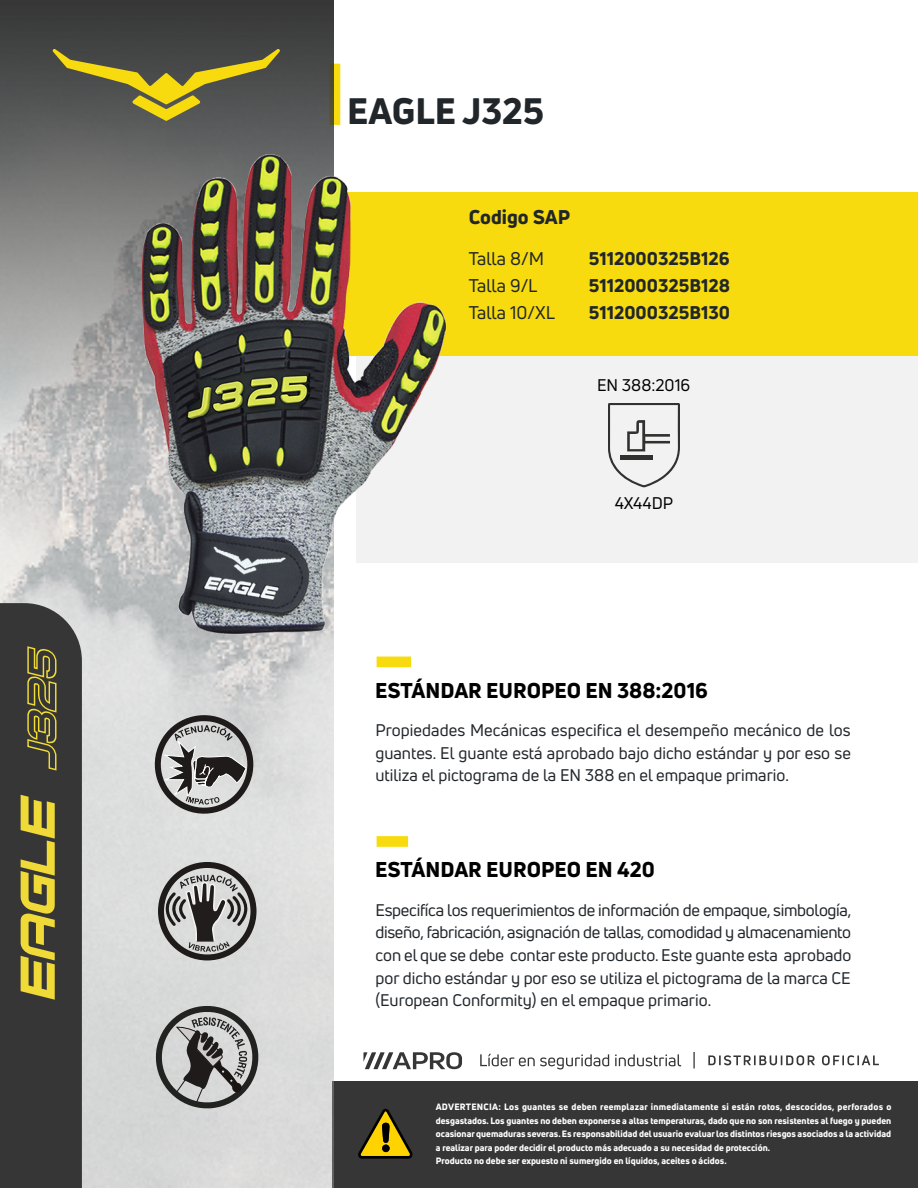
<style>
.page{position:relative;width:918px;height:1188px;background:#fff}
.page>*{position:absolute;margin:0;border:0;box-sizing:border-box;transform-origin:0 0}
.t1{font:800 36px "Uni Neue";color:#21262a}
.t2{font:800 21px "Uni Neue";color:#000}
.t3{font:800 19.5px "Uni Neue";color:#21262a}
.t4{font:800 18px "Uni Neue";color:#21262a}
.t5{font:18px "Uni Neue";color:#21262a}
.t6{font:16.5px/22.5px "Uni Neue";color:#21262a;text-align:justify}
.t7{font:16.5px "Uni Neue";color:#000}
.t8{font:800 9px/13.5px "Uni Neue";color:#fff}
</style>
<div class="page">
<div style="left:356px;top:344px;width:562px;height:219px;background:#f2f2f3"></div>
<div style="left:333px;top:192px;width:585px;height:163px;background:#f7db0f"></div>
<svg style="left:330px;top:64px;width:10px;height:61px"></svg>
<div style="left:377px;top:657px;width:34px;height:10px;background:#f7db0f"></div>
<div style="left:377px;top:836px;width:31px;height:11px;background:#f7db0f"></div>
<div style="left:333px;top:1081px;width:585px;height:107px;background:#363636"></div>
<svg style="left:358px;top:1109px;width:55px;height:50px"></svg>
<div style="left:382px;top:1145px;width:8px;height:7px;background:#000;border-radius:50%"></div>
<svg style="left:363px;top:1052px;width:99px;height:17px"></svg>
<svg style="left:480px;top:1054px;width:129px;height:16px"></svg>
<svg style="left:615px;top:1054px;width:66px;height:12px"></svg>
<svg style="left:693px;top:1052px;width:2px;height:16px"></svg>
<svg style="left:708px;top:1055px;width:107px;height:10px"></svg>
<svg style="left:822px;top:1055px;width:57px;height:10px"></svg>
<img style="left:0;top:444px;width:333px;height:744px">
<div style="left:0;top:603px;width:82px;height:585px;background:#363636"></div>
<svg style="left:0;top:0;width:333px;height:444px;background:#767776"></svg>
<svg style="left:53px;top:49px;width:227px;height:72px;background:#726c40"></svg>
<svg style="left:608px;top:403px;width:72px;height:84px"></svg>
<hr style="left:620px;top:455px;width:32px;height:4px;background:#313130">
<img style="left:139px;top:152px;width:311px;height:486px">
<svg style="left:21px;top:644px;width:241px;height:464px;background:#a7a69e"></svg>
<h1 class="t1" style="left:347px;top:87px;width:199px">EAGLE J325</h1>
<p class="t3" style="left:469px;top:204px;width:103px">Codigo SAP</p>
<p class="t5" style="left:469px;top:247px;width:77px">Talla 8/M</p>
<p class="t4" style="left:589px;top:246px;width:142px">5112000325B126</p>
<p class="t5" style="left:469px;top:275px;width:70px">Talla 9/L</p>
<p class="t4" style="left:589px;top:274px;width:143px">5112000325B128</p>
<p class="t5" style="left:469px;top:302px;width:88px">Talla 10/XL</p>
<p class="t4" style="left:589px;top:301px;width:143px">5112000325B130</p>
<p class="t7" style="left:597px;top:375px;width:95px">EN 388:2016</p>
<p class="t7" style="left:615px;top:493px;width:60px">4X44DP</p>
<p class="t2" style="left:375px;top:676px;width:334px">ESTÁNDAR EUROPEO EN 388:2016</p>
<p class="t6" style="left:375px;top:719px;width:477px">Propiedades Mecánicas especifica el desempeño mecánico de los guantes. El guante está aprobado bajo dicho estándar y por eso se utiliza el pictograma de la EN 388 en el empaque primario.</p>
<p class="t2" style="left:375px;top:856px;width:281px">ESTÁNDAR EUROPEO EN 420</p>
<p class="t6" style="left:375px;top:899px;width:477px">Especifíca los requerimientos de información de empaque, simbología, diseño, fabricación, asignación de tallas, comodidad y almacenamiento con el que se debe contar este producto. Este guante esta aprobado por dicho estándar y por eso se utiliza el pictograma de la marca CE (European Conformity) en el empaque primario.</p>
<p class="t8" style="left:436px;top:1100px;width:457px">ADVERTENCIA: Los guantes se deben reemplazar inmediatamente si están rotos, descocidos, perforados o desgastados. Los guantes no deben exponerse a altas temperaturas, dado que no son resistentes al fuego y pueden ocasionar quemaduras severas. Es responsabilidad del usuario evaluar los distintos riesgos asociados a la actividad a realizar para poder decidir el producto más adecuado a su necesidad de protección.<br>Producto no debe ser expuesto ni sumergido en líquidos, aceites o ácidos.</p>
</div>
